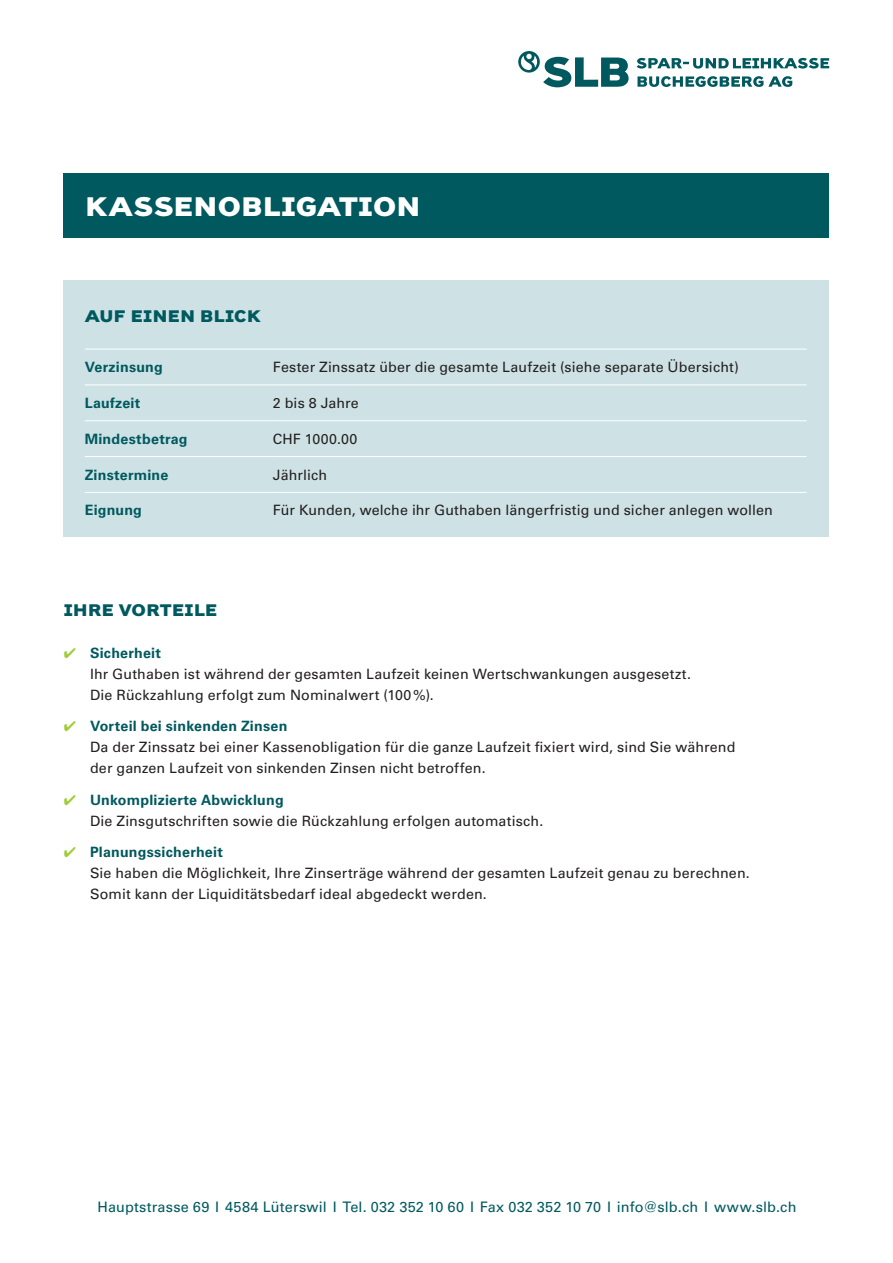
<style>
.page{position:relative;width:893px;height:1263px;background:#fff}
.page>*{position:absolute;margin:0;border:0;box-sizing:border-box;transform-origin:0 0}
.t1{font:800 36px "AB Newut Plain";letter-spacing:.015em;color:#fff}
.t2{font:800 22.5px "AB Newut Plain";letter-spacing:.02em;color:#00595e}
.t3{font:14.4px "Univers LT Std";letter-spacing:.01em;color:#00595e}
.t4{font:14.25px/21px "Univers LT Std";letter-spacing:.01em;color:#231f20}
.t5{font:700 14.25px "Univers LT Pro 65";letter-spacing:.015em;color:#00595e}
.t6{font:700 14.25px "Univers LT Std";letter-spacing:.015em;color:#00595e}
.s1{color:#a1cc3a}
</style>
<div class="page">
<svg style="left:637px;top:76px;width:155px;height:11px"></svg>
<svg style="left:637px;top:58px;width:192px;height:11px"></svg>
<svg style="left:518px;top:51px;width:111px;height:36px"></svg>
<div style="left:64px;top:173px;width:765px;height:65px;background:#00595e"></div>
<div style="left:64px;top:280px;width:765px;height:256px;background:#cee2e5"></div>
<hr style="left:85px;top:349px;width:188px;height:1px;background:#fff">
<hr style="left:273px;top:349px;width:534px;height:1px;background:#fff">
<hr style="left:85px;top:384px;width:188px;height:1px;background:#fff">
<hr style="left:273px;top:384px;width:534px;height:1px;background:#fff">
<hr style="left:85px;top:420px;width:188px;height:1px;background:#fff">
<hr style="left:273px;top:420px;width:534px;height:1px;background:#fff">
<hr style="left:85px;top:456px;width:188px;height:1px;background:#fff">
<hr style="left:273px;top:456px;width:534px;height:1px;background:#fff">
<hr style="left:85px;top:492px;width:188px;height:1px;background:#fff">
<hr style="left:273px;top:492px;width:534px;height:1px;background:#fff">
<h1 class="t1" style="left:86px;top:187px;width:336px">KASSENOBLIGATION</h1>
<h2 class="t2" style="left:85px;top:303px;width:177px">AUF EINEN BLICK</h2>
<p class="t6" style="left:85px;top:359px;width:80px">Verzinsung</p>
<p class="t4" style="left:273px;top:357px;width:467px">Fester Zinssatz über die gesamte Laufzeit (siehe separate Übersicht)</p>
<p class="t6" style="left:85px;top:395px;width:57px">Laufzeit</p>
<p class="t4" style="left:273px;top:392px;width:88px">2 bis 8 Jahre</p>
<p class="t6" style="left:85px;top:430px;width:104px">Mindestbetrag</p>
<p class="t4" style="left:273px;top:428px;width:86px">CHF 1000.00</p>
<p class="t6" style="left:85px;top:466px;width:85px">Zinstermine</p>
<p class="t4" style="left:273px;top:464px;width:56px">Jährlich</p>
<p class="t6" style="left:85px;top:502px;width:59px">Eignung</p>
<p class="t4" style="left:273px;top:500px;width:502px">Für Kunden, welche ihr Guthaben längerfristig und sicher anlegen wollen</p>
<h2 class="t2" style="left:64px;top:597px;width:154px">IHRE VORTEILE</h2>
<p class="t5" style="left:64px;top:643px;width:99px"><span class="s1">✔</span> Sicherheit</p>
<p class="t4" style="left:90px;top:663px;width:602px">Ihr Guthaben ist während der gesamten Laufzeit keinen Wertschwankungen ausgesetzt.<br>Die Rückzahlung erfolgt zum Nominalwert (100%).</p>
<p class="t5" style="left:64px;top:716px;width:225px"><span class="s1">✔</span> Vorteil bei sinkenden Zinsen</p>
<p class="t4" style="left:90px;top:737px;width:647px">Da der Zinssatz bei einer Kassenobligation für die ganze Laufzeit fixiert wird, sind Sie während der ganzen Laufzeit von sinkenden Zinsen nicht betroffen.</p>
<p class="t5" style="left:64px;top:790px;width:221px"><span class="s1">✔</span> Unkomplizierte Abwicklung</p>
<p class="t4" style="left:90px;top:810px;width:455px">Die Zinsgutschriften sowie die Rückzahlung erfolgen automatisch.</p>
<p class="t5" style="left:64px;top:842px;width:161px"><span class="s1">✔</span> Planungssicherheit</p>
<p class="t4" style="left:90px;top:863px;width:661px">Sie haben die Möglichkeit, Ihre Zinserträge während der gesamten Laufzeit genau zu berechnen.<br>Somit kann der Liquiditätsbedarf ideal abgedeckt werden.</p>
<p class="t3" style="left:97px;top:1198px;width:701px">Hauptstrasse 69 I 4584 Lüterswil I Tel. 032 352 10 60 I Fax 032 352 10 70 I info@slb.ch I www.slb.ch</p>
</div>
